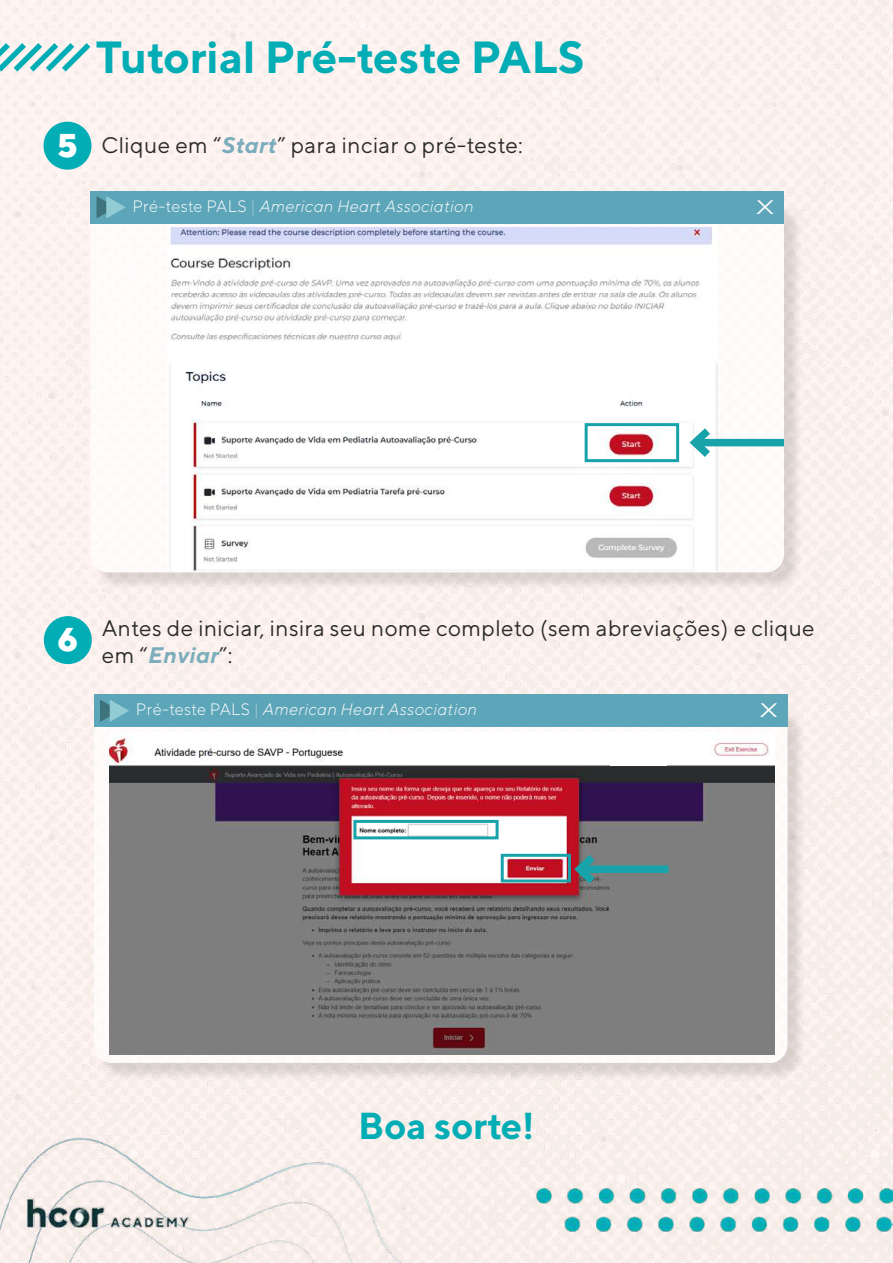
<style>
.page{position:relative;width:893px;height:1263px;background:#fff}
.page>*{position:absolute;margin:0;border:0;box-sizing:border-box;transform-origin:0 0}
.t1{font:700 45px "TT Norms";color:#02adb5}
.t2{font:700 37.5px "TT Norms";color:#02adb5}
.t3{font:800 33px "TT Norms";color:#fff}
.t4{font:22.5px/27px "TT Norms";letter-spacing:.02em;color:#2b2b2b}
.t5{font:19.5px "Conthrax Bk";color:#fff}
.t6{font:italic 300 16.5px "TT Norms";letter-spacing:.02em;color:#fff}
.s1{font-weight:800;font-size:33px;color:#fff}
.s2{font-weight:700;font-style:italic;color:#7badbd}
.s3{font-style:normal}
.s4{font-weight:100;font-style:normal}
</style>
<div class="page">
<img style="left:0;top:0;width:893px;height:204px">
<img style="left:0;top:204px;width:893px;height:1059px">
<div style="left:44px;top:122px;width:48px;height:48px;background:#02adb5;border-radius:50%"></div>
<div style="left:44px;top:616px;width:48px;height:48px;background:#02adb5;border-radius:50%"></div>
<div style="left:96px;top:706px;width:711px;height:376px;background:#000;opacity:.18"></div>
<div style="left:94px;top:704px;width:693px;height:359px;background:#fff;border-radius:18px"></div>
<div style="left:94px;top:694px;width:693px;height:33px;background:#5da5b8"></div>
<svg style="left:100px;top:699px;width:29px;height:23px"></svg>
<img style="left:110px;top:737px;width:664px;height:317px">
<div style="left:353px;top:820px;width:146px;height:19px;border:3px solid #18a3aa"></div>
<div style="left:580px;top:865px;width:89px;height:8px;background:#18a3aa"></div>
<svg style="left:569px;top:847px;width:34px;height:44px"></svg>
<div style="left:92px;top:202px;width:711px;height:390px;background:#000;opacity:.18"></div>
<div style="left:90px;top:201px;width:694px;height:371px;background:#fff;border-radius:18px"></div>
<div style="left:90px;top:191px;width:694px;height:33px;background:#5da5b8"></div>
<img style="left:168px;top:227px;width:550px;height:343px">
<svg style="left:97px;top:196px;width:29px;height:23px"></svg>
<div style="left:585px;top:423px;width:94px;height:39px;border:3px solid #18a3aa"></div>
<div style="left:695px;top:439px;width:89px;height:7px;background:#18a3aa"></div>
<svg style="left:684px;top:420px;width:34px;height:45px"></svg>
<svg style="left:0;top:37px;width:96px;height:40px"></svg>
<div style="left:610px;top:751px;width:56px;height:15px;background:#fff"></div>
<div style="left:501px;top:854px;width:70px;height:28px;border:3px solid #18a3aa"></div>
<h1 class="t1" style="left:96px;top:29px;width:491px">Tutorial Pré-teste PALS</h1>
<p class="t4" style="left:57px;top:131px;width:467px"><span class="s1">5</span> Clique em “<span class="s2">Start</span>” para inciar o pré-teste:</p>
<p class="t6" style="left:132px;top:196px;width:343px"><span class="s3">Pré-teste PALS</span> <span class="s4">|</span> American Heart Association</p>
<p class="t5" style="left:757px;top:192px;width:19px">X</p>
<h3 class="t3" style="left:57px;top:618px;width:22px">6</h3>
<p class="t4" style="left:102px;top:614px;width:714px">Antes de iniciar, insira seu nome completo (sem abreviações) e clique em “<span class="s2">Enviar</span>”:</p>
<p class="t6" style="left:136px;top:699px;width:343px"><span class="s3">Pré-teste PALS</span> <span class="s4">|</span> American Heart Association</p>
<p class="t5" style="left:760px;top:696px;width:19px">X</p>
<h2 class="t2" style="left:358px;top:1102px;width:178px">Boa sorte!</h2>
</div>
